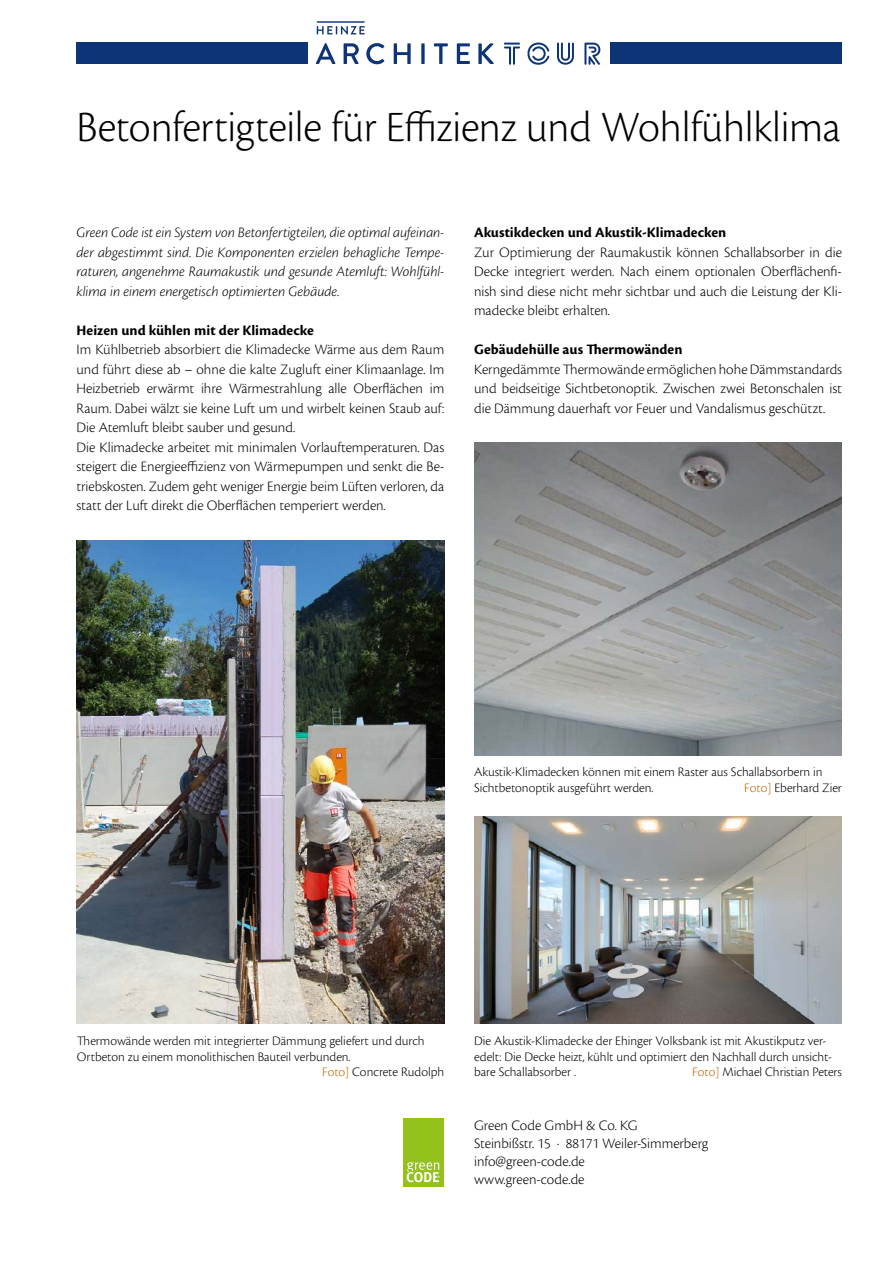
<style>
.page{position:relative;width:893px;height:1263px;background:#fff}
.page>*{position:absolute;margin:0;border:0;box-sizing:border-box;transform-origin:0 0}
.t1{font:300 45px "Cronos Pro";letter-spacing:-.005em;color:#000}
.t2{font:300 15px/19.5px "Cronos Pro";color:#000}
.t3{font:italic 300 15px/19.5px "Cronos Pro";letter-spacing:-.005em;color:#000;text-align:justify}
.t4{font:700 15px "Cronos Pro";color:#000}
.t5{font:300 13.5px/15.8px "Cronos Pro";letter-spacing:-.005em;color:#000}
.s1{color:#be6800}
</style>
<div class="page">
<div style="left:403px;top:1118px;width:41px;height:68px;background:#94c11c"></div>
<svg style="left:407px;top:1162px;width:32px;height:20px"></svg>
<div style="left:77px;top:43px;width:765px;height:21px;background:#0e3478"></div>
<div style="left:308px;top:21px;width:302px;height:51px;background:#fff"></div>
<svg style="left:344px;top:43px;width:15px;height:21px"></svg>
<hr style="left:317px;top:21px;width:48px;height:2px;background:#0e3478">
<svg style="left:557px;top:43px;width:17px;height:22px"></svg>
<svg style="left:366px;top:43px;width:18px;height:21px"></svg>
<svg style="left:584px;top:43px;width:16px;height:22px"></svg>
<svg style="left:421px;top:43px;width:4px;height:21px"></svg>
<svg style="left:394px;top:43px;width:17px;height:21px"></svg>
<svg style="left:434px;top:43px;width:14px;height:21px"></svg>
<svg style="left:457px;top:43px;width:13px;height:21px"></svg>
<svg style="left:504px;top:43px;width:45px;height:22px"></svg>
<svg style="left:478px;top:43px;width:16px;height:21px"></svg>
<svg style="left:316px;top:43px;width:19px;height:21px"></svg>
<svg style="left:317px;top:26px;width:48px;height:9px"></svg>
<img style="left:474px;top:442px;width:368px;height:313px">
<img style="left:77px;top:540px;width:367px;height:483px">
<img style="left:474px;top:816px;width:368px;height:207px">
<h1 class="t1" style="left:77px;top:102px;width:766px">Betonfertigteile für Effizienz und Wohlfühlklima</h1>
<p class="t3" style="left:77px;top:223px;width:369px">Green Code ist ein System von Betonfertigteilen, die optimal aufeinan&shy;der abgestimmt sind. Die Komponenten erzielen behagliche Tempe&shy;raturen, angenehme Raumakustik und gesunde Atemluft: Wohlfühl&shy;klima in einem energetisch optimierten Gebäude.</p>
<p class="t4" style="left:77px;top:321px;width:239px">Heizen und kühlen mit der Klimadecke</p>
<p class="t2" style="left:77px;top:340px;width:369px">Im Kühlbetrieb absorbiert die Klimadecke Wärme aus dem Raum und führt diese ab – ohne die kalte Zugluft einer Klimaanlage. Im Heizbetrieb erwärmt ihre Wärmestrahlung alle Oberflächen im Raum. Dabei wälzt sie keine Luft um und wirbelt keinen Staub auf:<br>Die Atemluft bleibt sauber und gesund.<br>Die Klimadecke arbeitet mit minimalen Vorlauftemperaturen. Das steigert die Energieeffizienz von Wärmepumpen und senkt die Be&shy;triebskosten. Zudem geht weniger Energie beim Lüften verloren, da statt der Luft direkt die Oberflächen temperiert werden.</p>
<p class="t4" style="left:474px;top:224px;width:254px">Akustikdecken und Akustik-Klimadecken</p>
<p class="t2" style="left:474px;top:242px;width:369px;text-align:justify">Zur Optimierung der Raumakustik können Schallabsorber in die Decke integriert werden. Nach einem optionalen Oberflächenfi&shy;nish sind diese nicht mehr sichtbar und auch die Leistung der Kli&shy;madecke bleibt erhalten.</p>
<p class="t4" style="left:474px;top:341px;width:210px">Gebäudehülle aus Thermowänden</p>
<p class="t2" style="left:474px;top:359px;width:369px;text-align:justify">Kerngedämmte Thermowände ermöglichen hohe Dämmstandards und beidseitige Sichtbetonoptik. Zwischen zwei Betonschalen ist die Dämmung dauerhaft vor Feuer und Vandalismus geschützt.</p>
<p class="t5" style="left:474px;top:764px;width:350px">Akustik-Klimadecken können mit einem Raster aus Schallabsorbern in<br>Sichtbetonoptik ausgeführt werden.</p>
<p class="t5" style="left:744px;top:780px;width:99px"><span class="s1">Foto]</span> Eberhard Zier</p>
<p class="t5" style="left:77px;top:1033px;width:349px">Thermowände werden mit integrierter Dämmung geliefert und durch</p>
<p class="t5" style="left:77px;top:1048px;width:275px">Ortbeton zu einem monolithischen Bauteil verbunden.</p>
<p class="t5" style="left:322px;top:1064px;width:124px"><span class="s1">Foto]</span> Concrete Rudolph</p>
<p class="t5" style="left:474px;top:1033px;width:359px">Die Akustik-Klimadecke der Ehinger Volksbank ist mit Akustikputz ver&shy;edelt: Die Decke heizt, kühlt und optimiert den Nachhall durch unsicht&shy;bare Schallabsorber .</p>
<p class="t5" style="left:692px;top:1064px;width:151px"><span class="s1">Foto]</span> Michael Christian Peters</p>
<p class="t2" style="left:474px;top:1116px;width:236px;line-height:18px">Green Code GmbH &amp; Co. KG<br>Steinbißstr. 15 · 88171 Weiler-Simmerberg info@green-code.de<br>www.green-code.de</p>
</div>
